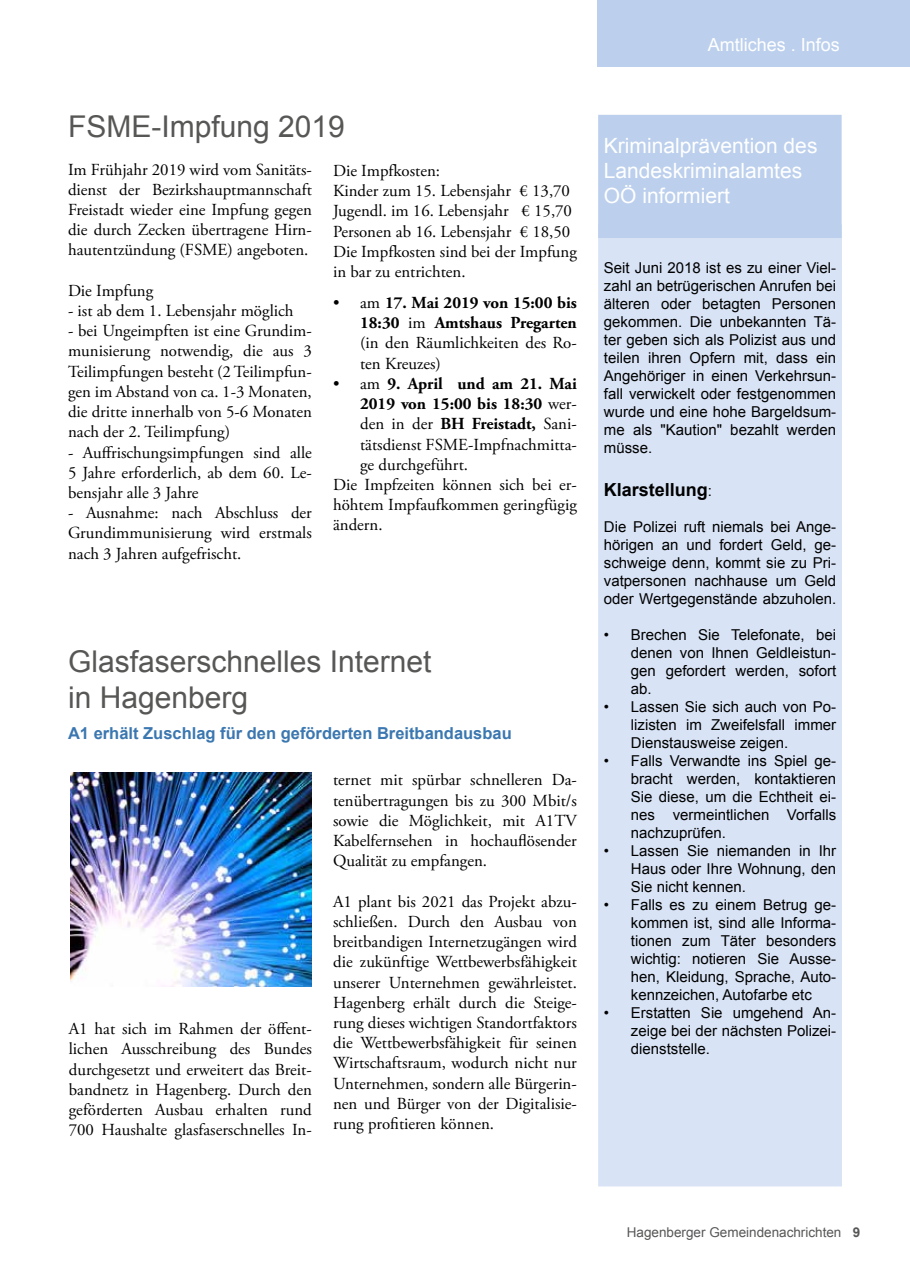
<style>
.page{position:relative;width:910px;height:1280px;background:#fff}
.page>*{position:absolute;margin:0;border:0;box-sizing:border-box;transform-origin:0 0}
.t1{font:30px/36px "Arial";color:#575756}
.t2{font:21px/25.2px "Arial";color:#fff}
.t3{font:18px "Arial";color:#fff}
.t4{font:700 18px "Arial";color:#000}
.t5{font:16.8px/20.2px "Adobe Garamond Pro";color:#000;text-align:justify}
.t6{font:700 16.8px/20.2px "Adobe Garamond Pro";color:#000;text-align:justify}
.t7{font:700 16.5px "Arial";color:#3b77b0}
.t8{font:15px/18px "Arial";color:#000;text-align:justify}
.t9{font:13.5px "Arial";color:#575756}
.s1{font-weight:400}
.s2{font-weight:700}
.s3{font-weight:400;font-size:15px}
</style>
<div class="page">
<div style="left:597px;top:0;width:313px;height:67px;background:#bcd0ed"></div>
<div style="left:599px;top:225px;width:242px;height:961px;background:#d8e3f5"></div>
<div style="left:598px;top:225px;width:244px;height:961px;border:2px solid #d8e3f5"></div>
<div style="left:599px;top:116px;width:242px;height:121px;background:#bcd0ed"></div>
<div style="left:598px;top:115px;width:244px;height:123px;border:2px solid #bcd0ed"></div>
<img style="left:71px;top:772px;width:241px;height:214px">
<h1 class="t1" style="left:68px;top:108px;width:278px">FSME-Impfung 2019</h1>
<p class="t5" style="left:68px;top:160px;width:245px">Im Frühjahr 2019 wird vom Sanitäts&shy;dienst der Bezirkshauptmannschaft Freistadt wieder eine Impfung gegen die durch Zecken übertragene Hirn&shy;hautentzündung (FSME) angeboten.</p>
<p class="t5" style="left:68px;top:281px;width:87px">Die Impfung</p>
<p class="t5" style="left:68px;top:301px;width:227px">- ist ab dem 1. Lebensjahr möglich</p>
<p class="t5" style="left:68px;top:321px;width:245px">- bei Ungeimpften ist eine Grundim&shy;munisierung notwendig, die aus 3<br>Teilimpfungen besteht (2 Teilimpfun&shy;gen im Abstand von ca. 1-3 Monaten, die dritte innerhalb von 5-6 Monaten nach der 2. Teilimpfung)</p>
<p class="t5" style="left:68px;top:443px;width:245px">- Auffrischungsimpfungen sind alle 5 Jahre erforderlich, ab dem 60. Le&shy;bensjahr alle 3 Jahre</p>
<p class="t5" style="left:68px;top:503px;width:245px">- Ausnahme: nach Abschluss der Grundimmunisierung wird erstmals nach 3 Jahren aufgefrischt.</p>
<p class="t5" style="left:333px;top:161px;width:245px;text-align:left">Die Impfkosten:<br>Kinder zum 15. Lebensjahr € 13,70<br>Jugendl. im 16. Lebensjahr € 15,70<br>Personen ab 16. Lebensjahr € 18,50<br>Die Impfkosten sind bei der Impfung in bar zu entrichten.</p>
<p class="t6" style="left:360px;top:293px;width:218px;text-indent:-27px"><span class="s1">• am</span> 17. Mai 2019 von 15:00 bis 18:30 <span class="s1">im</span> Amtshaus Pregarten <span class="s1">(in den Räumlichkeiten des Ro&shy;ten Kreuzes)</span></p>
<p class="t6" style="left:333px;top:374px;width:245px"><span class="s1">• am</span> 9. April und am 21. Mai</p>
<p class="t6" style="left:360px;top:394px;width:218px">2019 von 15:00 bis 18:30 <span class="s1">wer-</span></p>
<p class="t5" style="left:360px;top:414px;width:218px">den in der <span class="s2">BH Freistadt,</span> Sani-</p>
<p class="t5" style="left:360px;top:435px;width:218px">tätsdienst FSME-Impfnachmitta-</p>
<p class="t5" style="left:360px;top:455px;width:109px">ge durchgeführt.</p>
<p class="t5" style="left:333px;top:475px;width:245px">Die Impfzeiten können sich bei er-</p>
<p class="t5" style="left:333px;top:495px;width:245px">höhtem Impfaufkommen geringfügig</p>
<p class="t5" style="left:333px;top:515px;width:51px">ändern.</p>
<h1 class="t1" style="left:68px;top:644px;width:365px">Glasfaserschnelles Internet in Hagenberg</h1>
<p class="t7" style="left:68px;top:722px;width:445px">A1 erhält Zuschlag für den geförderten Breitbandausbau</p>
<p class="t5" style="left:69px;top:1019px;width:245px">A1 hat sich im Rahmen der öffent&shy;lichen Ausschreibung des Bundes durchgesetzt und erweitert das Breit&shy;bandnetz in Hagenberg. Durch den geförderten Ausbau erhalten rund 700 Haushalte glasfaserschnelles In-</p>
<p class="t5" style="left:333px;top:771px;width:245px">ternet mit spürbar schnelleren Da&shy;tenübertragungen bis zu 300 Mbit/s sowie die Möglichkeit, mit A1TV Kabelfernsehen in hochauflösender Qualität zu empfangen.</p>
<p class="t5" style="left:333px;top:892px;width:245px">A1 plant bis 2021 das Projekt abzu&shy;schließen. Durch den Ausbau von breitbandigen Internetzugängen wird die zukünftige Wettbewerbsfähigkeit unserer Unternehmen gewährleistet.<br>Hagenberg erhält durch die Steige&shy;rung dieses wichtigen Standortfaktors die Wettbewerbsfähigkeit für seinen Wirtschaftsraum, wodurch nicht nur Unternehmen, sondern alle Bürgerin&shy;nen und Bürger von der Digitalisie&shy;rung profitieren können.</p>
<p class="t3" style="left:708px;top:33px;width:134px">Amtliches . Infos</p>
<p class="t2" style="left:604px;top:133px;width:215px">Kriminalprävention des<br>Landeskriminalamtes<br>OÖ informiert</p>
<p class="t8" style="left:604px;top:259px;width:234px">Seit Juni 2018 ist es zu einer Viel&shy;zahl an betrügerischen Anrufen bei älteren oder betagten Personen gekommen. Die unbekannten Tä&shy;ter geben sich als Polizist aus und teilen ihren Opfern mit, dass ein Angehöriger in einen Verkehrsun&shy;fall verwickelt oder festgenommen wurde und eine hohe Bargeldsum&shy;me als "Kaution" bezahlt werden müsse.</p>
<p class="t4" style="left:604px;top:478px;width:110px">Klarstellung<span class="s3">:</span></p>
<p class="t8" style="left:604px;top:518px;width:234px">Die Polizei ruft niemals bei Ange&shy;hörigen an und fordert Geld, ge&shy;schweige denn, kommt sie zu Pri&shy;vatpersonen nachhause um Geld oder Wertgegenstände abzuholen.</p>
<p class="t8" style="left:631px;top:626px;width:207px;text-indent:-27px">• Brechen Sie Telefonate, bei denen von Ihnen Geldleistun&shy;gen gefordert werden, sofort ab.</p>
<p class="t8" style="left:631px;top:698px;width:207px;text-indent:-27px">• Lassen Sie sich auch von Po&shy;lizisten im Zweifelsfall immer Dienstausweise zeigen.</p>
<p class="t8" style="left:631px;top:752px;width:207px;text-indent:-27px">• Falls Verwandte ins Spiel ge&shy;bracht werden, kontaktieren Sie diese, um die Echtheit ei&shy;nes vermeintlichen Vorfalls nachzuprüfen.</p>
<p class="t8" style="left:631px;top:842px;width:207px;text-indent:-27px">• Lassen Sie niemanden in Ihr Haus oder Ihre Wohnung, den Sie nicht kennen.</p>
<p class="t8" style="left:631px;top:896px;width:207px;text-indent:-27px">• Falls es zu einem Betrug ge&shy;kommen ist, sind alle Informa&shy;tionen zum Täter besonders wichtig: notieren Sie Ausse&shy;hen, Kleidung, Sprache, Auto&shy;kennzeichen, Autofarbe etc</p>
<p class="t8" style="left:631px;top:1004px;width:207px;text-indent:-27px">• Erstatten Sie umgehend An&shy;zeige bei der nächsten Polizei&shy;dienststelle.</p>
<p class="t9" style="left:627px;top:1224px;width:235px">Hagenberger Gemeindenachrichten <span class="s2">9</span></p>
</div>
